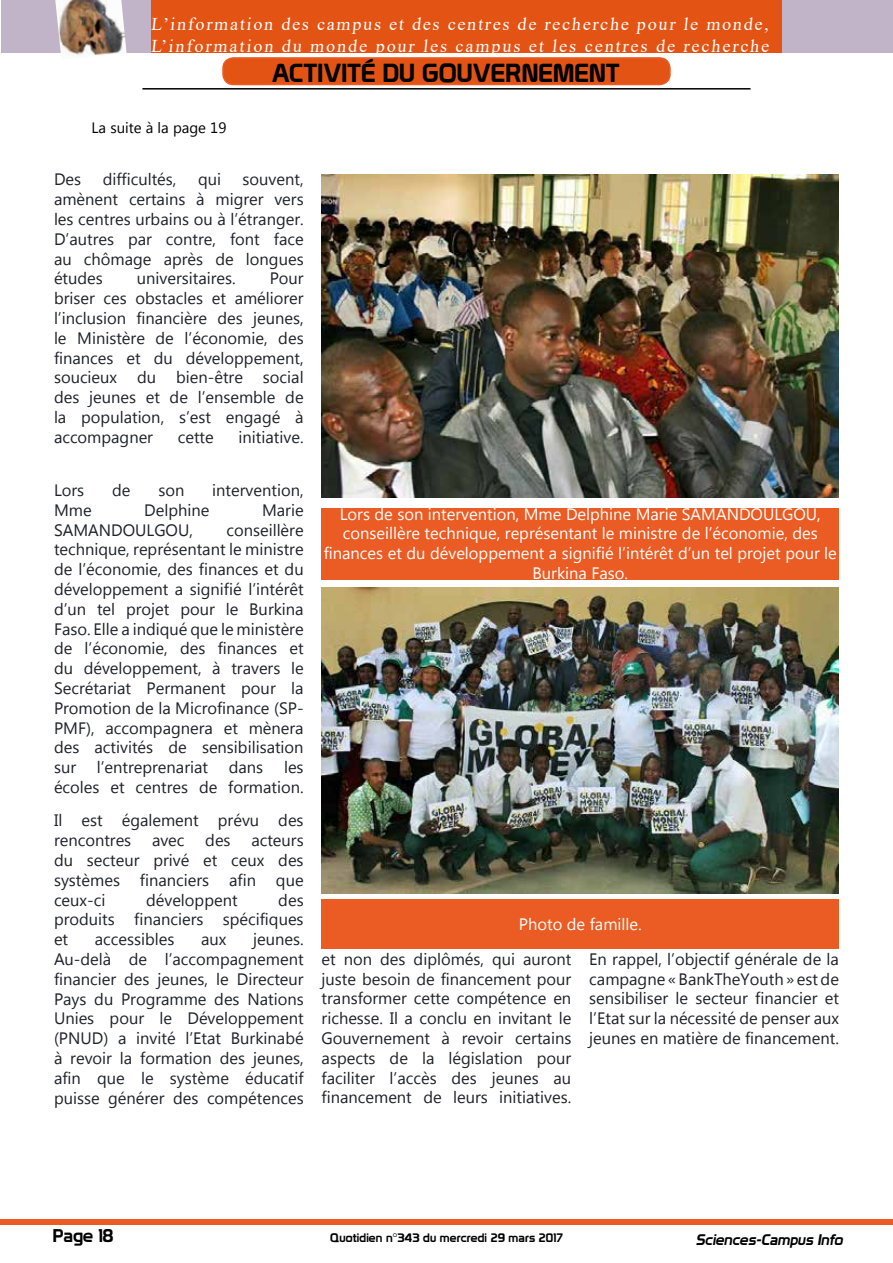
<style>
.page{position:relative;width:893px;height:1263px;background:#fff}
.page>*{position:absolute;margin:0;border:0;box-sizing:border-box;transform-origin:0 0}
.t1{font:25.5px "Prototype";color:#000}
.t2{font:18px/21.6px "Times New Roman";letter-spacing:.105em;color:#fff}
.t3{font:18px "Prototype";color:#000}
.t4{font:16.5px/19.8px "Myanmar Text";color:#1d2129;text-align:justify}
.t5{font:16.5px/19.8px "Myanmar Text";color:#fff;text-align:center}
.t6{font:italic 15px "Prototype";color:#000}
.t7{font:15px "Myanmar Text";color:#000}
.t8{font:12px "Prototype";letter-spacing:.01em;color:#000}
</style>
<div class="page">
<div style="left:1px;top:1219px;width:892px;height:6px;background:#ea5c24"></div>
<div style="left:1px;top:0;width:892px;height:52px;background:#c2b4c8"></div>
<div style="left:151px;top:0;width:630px;height:52px;background:#e35414"></div>
<img style="left:55px;top:0;width:72px;height:58px">
<hr style="left:142px;top:88px;width:608px;height:2px;background:#000">
<div style="left:223px;top:58px;width:447px;height:27px;background:#e35414;border-radius:10px"></div>
<div style="left:222px;top:57px;width:449px;height:28px;border:2px solid #ea5c24;border-radius:10px"></div>
<img style="left:322px;top:174px;width:517px;height:323px">
<div style="left:322px;top:508px;width:517px;height:71px;background:#ea5c24"></div>
<img style="left:322px;top:587px;width:517px;height:306px">
<div style="left:322px;top:899px;width:517px;height:50px;background:#ea5c24"></div>
<p class="t2" style="left:151px;top:13px;width:622px">L’information des campus et des centres de recherche pour le monde,<br>L’information du monde pour les campus et les centres de recherche</p>
<h1 class="t1" style="left:272px;top:57px;width:350px">ACTIVITÉ DU GOUVERNEMENT</h1>
<p class="t7" style="left:92px;top:119px;width:136px">La suite à la page 19</p>
<p class="t4" style="left:54px;top:170px;width:29px">Des</p>
<p class="t4" style="left:103px;top:170px;width:75px">difficultés,</p>
<p class="t4" style="left:198px;top:170px;width:25px">qui</p>
<p class="t4" style="left:54px;top:170px;width:251px;text-indent:189px">souvent, amènent certains à migrer vers les centres urbains ou à l’étranger.<br>D’autres par contre, font face au chômage après de longues études</p>
<p class="t4" style="left:137px;top:269px;width:100px">universitaires.</p>
<p class="t4" style="left:54px;top:269px;width:251px;text-indent:216px">Pour briser ces obstacles et améliorer l’inclusion financière des jeunes, le Ministère de l’économie, des finances et du développement, soucieux du bien-être social des jeunes et de l’ensemble de la population, s’est engagé à accompagner</p>
<p class="t4" style="left:178px;top:427px;width:38px">cette</p>
<p class="t4" style="left:239px;top:427px;width:67px">initiative.</p>
<p class="t4" style="left:54px;top:480px;width:32px">Lors</p>
<p class="t4" style="left:112px;top:480px;width:20px">de</p>
<p class="t4" style="left:158px;top:480px;width:28px">son</p>
<p class="t4" style="left:212px;top:480px;width:93px">intervention,</p>
<p class="t4" style="left:54px;top:500px;width:39px">Mme</p>
<p class="t4" style="left:144px;top:500px;width:67px">Delphine</p>
<p class="t4" style="left:262px;top:500px;width:43px">Marie</p>
<p class="t4" style="left:54px;top:520px;width:140px">SAMANDOULGOU,</p>
<p class="t4" style="left:54px;top:520px;width:251px;text-indent:172px">conseillère technique, représentant le ministre de l’économie, des finances et du développement a signifié l’intérêt d’un tel projet pour le Burkina Faso. Elle a indiqué que le ministère de l’économie, des finances et du développement, à travers le Secrétariat Permanent pour la Promotion de la Microfinance (SP-PMF), accompagnera et mènera des activités de sensibilisation sur</p>
<p class="t4" style="left:54px;top:758px;width:251px;text-align:right">les<br>écoles et centres de formation.</p>
<p class="t4" style="left:54px;top:811px;width:251px">Il est également prévu des rencontres</p>
<p class="t4" style="left:97px;top:758px;width:113px">l’entreprenariat</p>
<p class="t4" style="left:229px;top:758px;width:36px">dans</p>
<p class="t4" style="left:152px;top:830px;width:34px">avec</p>
<p class="t4" style="left:205px;top:830px;width:27px">des</p>
<p class="t4" style="left:54px;top:830px;width:251px;text-indent:197px">acteurs du secteur privé et ceux des systèmes financiers afin que ceux-ci</p>
<p class="t4" style="left:146px;top:890px;width:93px">développent</p>
<p class="t4" style="left:54px;top:890px;width:251px;text-indent:224px">des produits financiers spécifiques et</p>
<p class="t4" style="left:95px;top:929px;width:81px">accessibles</p>
<p class="t4" style="left:201px;top:929px;width:27px">aux</p>
<p class="t4" style="left:54px;top:929px;width:251px;text-indent:199px">jeunes.<br>Au-delà de l’accompagnement financier des jeunes, le Directeur Pays du Programme des Nations Unies pour le Développement (PNUD) a invité l’Etat Burkinabé à revoir la formation des jeunes, afin que le système éducatif puisse générer des compétences</p>
<p class="t5" style="left:324px;top:504px;width:515px">Lors de son intervention, Mme Delphine Marie SAMANDOULGOU, conseillère technique, représentant le ministre de l’économie, des finances et du développement a signifié l’intérêt d’un tel projet pour le Burkina Faso.</p>
<p class="t5" style="left:519px;top:914px;width:124px">Photo de famille.</p>
<p class="t4" style="left:322px;top:949px;width:251px">et non des diplômés, qui auront juste besoin de financement pour transformer cette compétence en richesse. Il a conclu en invitant le Gouvernement à revoir certains aspects de la législation pour faciliter l’accès des jeunes au financement de leurs initiatives.</p>
<p class="t4" style="left:589px;top:949px;width:251px">En rappel, l’objectif générale de la campagne « BankTheYouth » est de sensibiliser le secteur financier et l’Etat sur la nécessité de penser aux jeunes en matière de financement.</p>
<p class="t3" style="left:53px;top:1225px;width:62px">Page 18</p>
<p class="t8" style="left:330px;top:1230px;width:234px">Quotidien n°343 du mercredi 29 mars 2017</p>
<p class="t6" style="left:696px;top:1231px;width:152px">Sciences-Campus Info</p>
</div>
